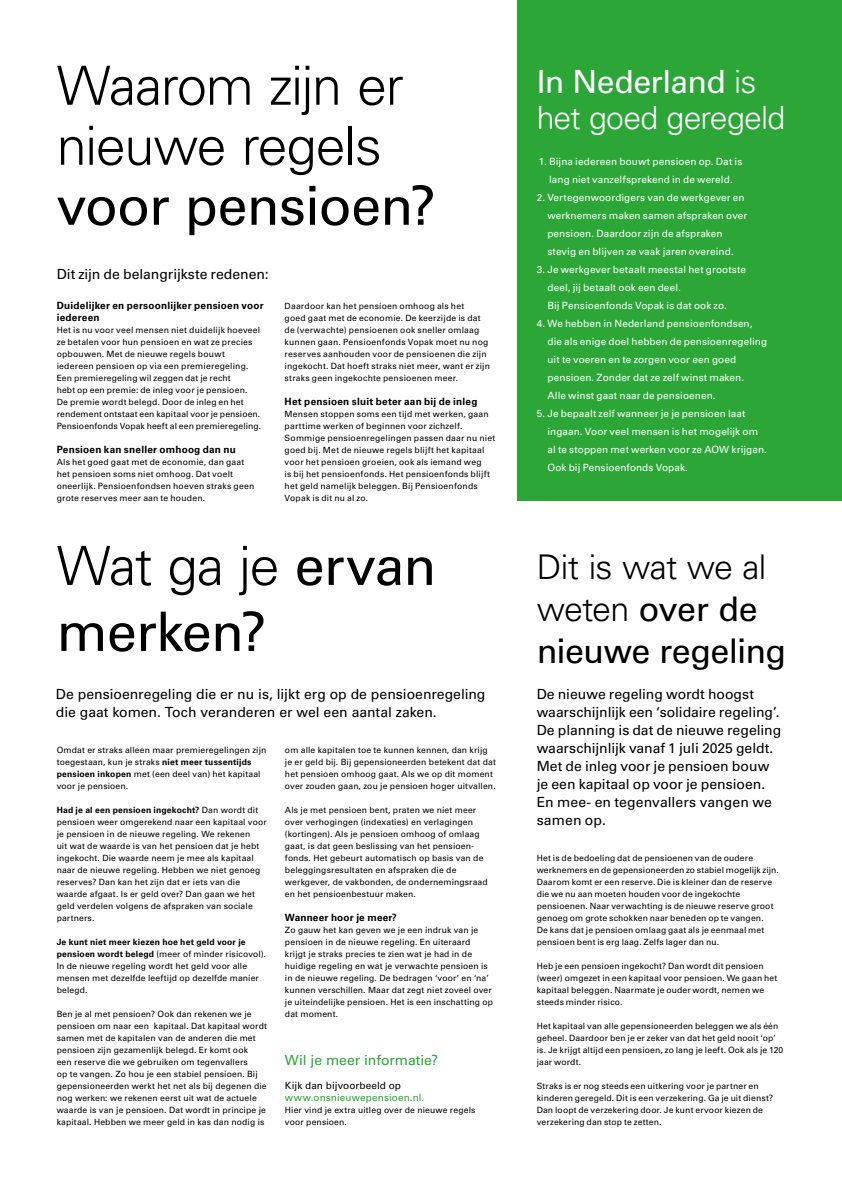
<style>
.page{position:relative;width:842px;height:1191px;background:#fff}
.page>*{position:absolute;margin:0;border:0;box-sizing:border-box;transform-origin:0 0}
.t1{font:54px/66px "Univers LT Std";letter-spacing:-.015em;color:#000}
.t2{font:300 54px/60px "Univers LT Std";letter-spacing:-.025em;color:#000}
.t3{font:34px/42px "Univers LT Std";letter-spacing:-.02em;color:#000}
.t4{font:300 32px/36px "Univers LT Std";letter-spacing:-.02em;color:#fff}
.t5{font:14px/18px "Univers LT Std";letter-spacing:-.005em;color:#000}
.t6{font:14px "Univers LT Std";letter-spacing:-.005em;color:#2ba637}
.t7{font:10px/18px "Univers LT Std";letter-spacing:.01em;color:#fff}
.t8{font:700 10px/12px "Univers LT Std";letter-spacing:.02em;color:#000}
.t9{font:10px "Univers LT Std";letter-spacing:.01em;color:#2ba637}
.t10{font:10px "Univers LT Std";letter-spacing:.005em;color:#000}
.t11{font:8.6px/12px "Univers LT Std";letter-spacing:.015em;color:#000}
.s1{font-weight:300}
.s2{font-weight:700}
.s3{font-weight:400}
</style>
<div class="page">
<div style="left:517px;top:0;width:325px;height:501px;background:#2ba637"></div>
<h1 class="t2" style="left:57px;top:56px;width:348px">Waarom zijn er nieuwe regels</h1>
<h1 class="t1" style="left:57px;top:173px;width:380px">voor pensioen?</h1>
<h3 class="t5" style="left:57px;top:265px;width:214px">Dit zijn de belangrijkste redenen:</h3>
<p class="t8" style="left:57px;top:299px;width:208px">Duidelijker en persoonlijker pensioen voor iedereen</p>
<p class="t11" style="left:57px;top:324px;width:206px">Het is nu voor veel mensen niet duidelijk hoeveel ze betalen voor hun pensioen en wat ze precies opbouwen. Met de nieuwe regels bouwt iedereen pensioen op via een premieregeling.<br>Een premieregeling wil zeggen dat je recht<br>hebt op een premie: de inleg voor je pensioen.<br>De premie wordt belegd. Door de inleg en het rendement ontstaat een kapitaal voor je pensioen.<br>Pensioenfonds Vopak heeft al een premieregeling.</p>
<p class="t8" style="left:57px;top:443px;width:181px">Pensioen kan sneller omhoog dan nu</p>
<p class="t11" style="left:57px;top:456px;width:199px">Als het goed gaat met de economie, dan gaat het pensioen soms niet omhoog. Dat voelt oneerlijk. Pensioenfondsen hoeven straks geen grote reserves meer aan te houden.</p>
<p class="t11" style="left:285px;top:300px;width:207px">Daardoor kan het pensioen omhoog als het<br>goed gaat met de economie. De keerzijde is dat de (verwachte) pensioenen ook sneller omlaag kunnen gaan. Pensioenfonds Vopak moet nu nog reserves aanhouden voor de pensioenen die zijn ingekocht. Dat hoeft straks niet meer, want er zijn straks geen ingekochte pensioenen meer.</p>
<p class="t8" style="left:285px;top:395px;width:194px">Het pensioen sluit beter aan bij de inleg</p>
<p class="t11" style="left:285px;top:408px;width:212px">Mensen stoppen soms een tijd met werken, gaan parttime werken of beginnen voor zichzelf.<br>Sommige pensioenregelingen passen daar nu niet goed bij. Met de nieuwe regels blijft het kapitaal voor het pensioen groeien, ook als iemand weg<br>is bij het pensioenfonds. Het pensioenfonds blijft het geld namelijk beleggen. Bij Pensioenfonds Vopak is dit nu al zo.</p>
<h1 class="t1" style="left:57px;top:533px;width:381px"><span class="s1">Wat ga je</span> ervan merken?</h1>
<h3 class="t5" style="left:56px;top:685px;width:431px">De pensioenregeling die er nu is, lijkt erg op de pensioenregeling die gaat komen. Toch veranderen er wel een aantal zaken.</h3>
<p class="t11" style="left:57px;top:744px;width:211px">Omdat er straks alleen maar premieregelingen zijn toegestaan, kun je straks <span class="s2">niet meer tussentijds pensioen inkopen</span> met (een deel van) het kapitaal voor je pensioen.</p>
<p class="t11" style="left:57px;top:804px;width:212px"><span class="s2">Had je al een pensioen ingekocht?</span> Dan wordt dit pensioen weer omgerekend naar een kapitaal voor je pensioen in de nieuwe regeling. We rekenen<br>uit wat de waarde is van het pensioen dat je hebt ingekocht. Die waarde neem je mee als kapitaal naar de nieuwe regeling. Hebben we niet genoeg reserves? Dan kan het zijn dat er iets van die waarde afgaat. Is er geld over? Dan gaan we het geld verdelen volgens de afspraken van sociale partners.</p>
<p class="t11" style="left:57px;top:936px;width:211px"><span class="s2">Je kunt niet meer kiezen hoe het geld voor je pensioen wordt belegd</span> (meer of minder risicovol).<br>In de nieuwe regeling wordt het geld voor alle mensen met dezelfde leeftijd op dezelfde manier belegd.</p>
<p class="t11" style="left:57px;top:1008px;width:212px">Ben je al met pensioen? Ook dan rekenen we je pensioen om naar een kapitaal. Dat kapitaal wordt samen met de kapitalen van de anderen die met pensioen zijn gezamenlijk belegd. Er komt ook<br>een reserve die we gebruiken om tegenvallers<br>op te vangen. Zo hou je een stabiel pensioen. Bij gepensioneerden werkt het net als bij degenen die nog werken: we rekenen eerst uit wat de actuele waarde is van je pensioen. Dat wordt in principe je kapitaal. Hebben we meer geld in kas dan nodig is</p>
<p class="t11" style="left:285px;top:744px;width:212px">om alle kapitalen toe te kunnen kennen, dan krijg je er geld bij. Bij gepensioneerden betekent dat dat het pensioen omhoog gaat. Als we op dit moment over zouden gaan, zou je pensioen hoger uitvallen.</p>
<p class="t11" style="left:285px;top:804px;width:204px">Als je met pensioen bent, praten we niet meer over verhogingen (indexaties) en verlagingen (kortingen). Als je pensioen omhoog of omlaag gaat, is dat geen beslissing van het pensioen&shy;fonds. Het gebeurt automatisch op basis van de beleggingsresultaten en afspraken die de werkgever, de vakbonden, de ondernemingsraad en het pensioenbestuur maken.</p>
<p class="t8" style="left:285px;top:911px;width:113px">Wanneer hoor je meer?</p>
<p class="t11" style="left:285px;top:924px;width:210px">Zo gauw het kan geven we je een indruk van je pensioen in de nieuwe regeling. En uiteraard krijgt je straks precies te zien wat je had in de huidige regeling en wat je verwachte pensioen is in de nieuwe regeling. De bedragen ‘voor’ en ‘na’ kunnen verschillen. Maar dat zegt niet zoveel over je uiteindelijke pensioen. Het is een inschatting op dat moment.</p>
<h3 class="t6" style="left:285px;top:1051px;width:155px">Wil je meer informatie?</h3>
<p class="t10" style="left:285px;top:1079px;width:118px">Kijk dan bijvoorbeeld op</p>
<p class="t9" style="left:285px;top:1091px;width:141px">www.onsnieuwepensioen.nl.</p>
<p class="t11" style="left:285px;top:1104px;width:192px">Hier vind je extra uitleg over de nieuwe regels voor pensioen.</p>
<h3 class="t4" style="left:537px;top:63px;width:250px"><span class="s3">In Nederland</span> is het goed geregeld</h3>
<p class="t7" style="left:539px;top:152px;width:205px;text-align:center">1. Bijna iedereen bouwt pensioen op. Dat is lang niet vanzelfsprekend in de wereld.</p>
<p class="t7" style="left:547px;top:188px;width:202px;text-indent:-11px">2. Vertegenwoordigers van de werkgever en werknemers maken samen afspraken over pensioen. Daardoor zijn de afspraken stevig en blijven ze vaak jaren overeind.</p>
<p class="t7" style="left:547px;top:260px;width:200px;text-indent:-11px">3. Je werkgever betaalt meestal het grootste deel, jij betaalt ook een deel.<br>Bij Pensioenfonds Vopak is dat ook zo.</p>
<p class="t7" style="left:547px;top:314px;width:221px;text-indent:-11px">4. We hebben in Nederland pensioenfondsen, die als enige doel hebben de pensioenregeling uit te voeren en te zorgen voor een goed pensioen. Zonder dat ze zelf winst maken.<br>Alle winst gaat naar de pensioenen.</p>
<p class="t7" style="left:547px;top:404px;width:221px;text-indent:-11px">5. Je bepaalt zelf wanneer je je pensioen laat ingaan. Voor veel mensen is het mogelijk om al te stoppen met werken voor ze AOW krijgen.<br>Ook bij Pensioenfonds Vopak.</p>
<h2 class="t3" style="left:537px;top:546px;width:251px"><span class="s1">Dit is wat we al weten</span> over de nieuwe regeling</h2>
<p class="t5" style="left:537px;top:685px;width:246px">De nieuwe regeling wordt hoogst waarschijnlijk een ‘solidaire regeling’.<br>De planning is dat de nieuwe regeling waarschijnlijk vanaf 1 juli 2025 geldt.<br>Met de inleg voor je pensioen bouw je een kapitaal op voor je pensioen.<br>En mee- en tegenvallers vangen we samen op.</p>
<p class="t11" style="left:537px;top:852px;width:243px">Het is de bedoeling dat de pensioenen van de oudere werknemers en de gepensioneerden zo stabiel mogelijk zijn.<br>Daarom komt er een reserve. Die is kleiner dan de reserve die we nu aan moeten houden voor de ingekochte pensioenen. Naar verwachting is de nieuwe reserve groot genoeg om grote schokken naar beneden op te vangen.<br>De kans dat je pensioen omlaag gaat als je eenmaal met pensioen bent is erg laag. Zelfs lager dan nu.</p>
<p class="t11" style="left:537px;top:960px;width:242px">Heb je een pensioen ingekocht? Dan wordt dit pensioen (weer) omgezet in een kapitaal voor pensioen. We gaan het kapitaal beleggen. Naarmate je ouder wordt, nemen we steeds minder risico.</p>
<p class="t11" style="left:537px;top:1020px;width:248px">Het kapitaal van alle gepensioneerden beleggen we als één geheel. Daardoor ben je er zeker van dat het geld nooit ‘op’ is. Je krijgt altijd een pensioen, zo lang je leeft. Ook als je 120 jaar wordt.</p>
<p class="t11" style="left:537px;top:1080px;width:238px">Straks is er nog steeds een uitkering voor je partner en kinderen geregeld. Dit is een verzekering. Ga je uit dienst?<br>Dan loopt de verzekering door. Je kunt ervoor kiezen de verzekering dan stop te zetten.</p>
</div>
